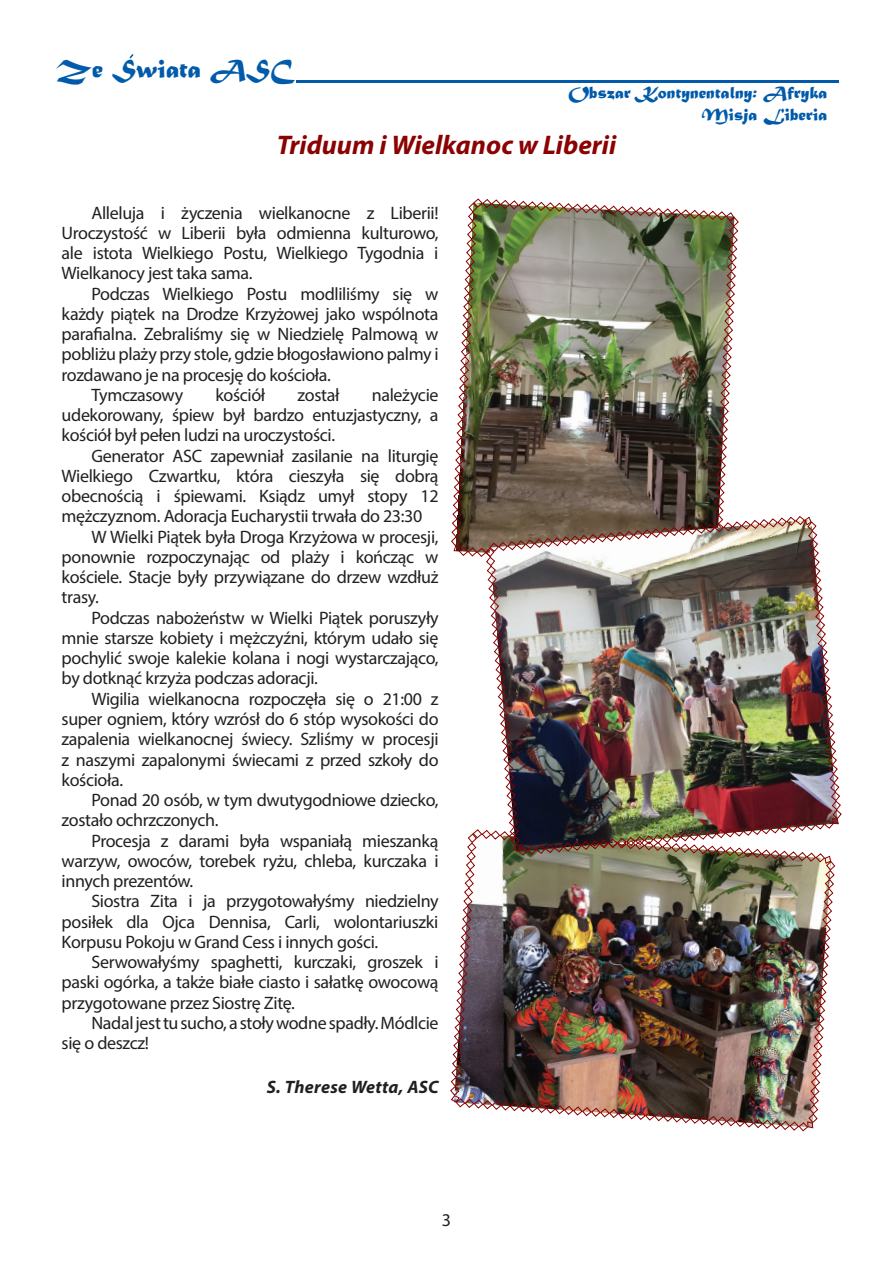
<style>
.page{position:relative;width:893px;height:1263px;background:#fff}
.page>*{position:absolute;margin:0;border:0;box-sizing:border-box;transform-origin:0 0}
.t1{font:italic 700 27px "Myriad Pro";color:#8b0202}
.t2{font:27px "Matura MT Script Capitals";color:#015aaa}
.t3{font:18px/20.2px "Myriad Pro";letter-spacing:-.02em;color:#231f20;text-align:justify}
.t4{font:18px/21.6px "Matura MT Script Capitals";color:#015aaa;text-align:right}
.t5{font:italic 700 18px "Myriad Pro";letter-spacing:.015em;color:#231f20}
</style>
<div class="page">
<img style="left:450px;top:198px;width:392px;height:934px">
<svg style="left:297px;top:80px;width:542px;height:2px"></svg>
<svg style="left:129px;top:54px;width:5px;height:5px"></svg>
<h1 class="t2" style="left:56px;top:52px;width:240px">Ze Swiata ASC</h1>
<p class="t4" style="left:568px;top:84px;width:260px">Obszar Kontynentalny: Afryka<br>Misja Liberia</p>
<h1 class="t1" style="left:277px;top:128px;width:341px">Triduum i Wielkanoc w Liberii</h1>
<p class="t3" style="left:62px;top:202px;width:378px;text-indent:30px">Alleluja i życzenia wielkanocne z Liberii!<br>Uroczystość w Liberii była odmienna kulturowo, ale istota Wielkiego Postu, Wielkiego Tygodnia i Wielkanocy jest taka sama.</p>
<p class="t3" style="left:91px;top:283px;width:349px">Podczas Wielkiego Postu modliliśmy się w</p>
<p class="t3" style="left:62px;top:303px;width:378px">każdy piątek na Drodze Krzyżowej jako wspólnota</p>
<p class="t3" style="left:62px;top:324px;width:378px">parafialna. Zebraliśmy się w Niedzielę Palmową w</p>
<p class="t3" style="left:62px;top:344px;width:378px">pobliżu plaży przy stole, gdzie błogosławiono palmy i</p>
<p class="t3" style="left:62px;top:364px;width:271px">rozdawano je na procesję do kościoła.</p>
<p class="t3" style="left:91px;top:384px;width:93px">Tymczasowy</p>
<p class="t3" style="left:215px;top:384px;width:51px">kościół</p>
<p class="t3" style="left:298px;top:384px;width:43px">został</p>
<p class="t3" style="left:62px;top:384px;width:378px;text-indent:310px">należycie udekorowany, śpiew był bardzo entuzjastyczny, a kościół był pełen ludzi na uroczystości.</p>
<p class="t3" style="left:91px;top:445px;width:349px">Generator ASC zapewniał zasilanie na liturgię</p>
<p class="t3" style="left:62px;top:465px;width:378px">Wielkiego Czwartku, która cieszyła się dobrą</p>
<p class="t3" style="left:62px;top:486px;width:378px">obecnością i śpiewami. Ksiądz umył stopy 12</p>
<p class="t3" style="left:62px;top:506px;width:362px">mężczyznom. Adoracja Eucharystii trwała do 23:30</p>
<p class="t3" style="left:91px;top:526px;width:349px">W Wielki Piątek była Droga Krzyżowa w procesji,</p>
<p class="t3" style="left:62px;top:546px;width:378px">ponownie rozpoczynając od plaży i kończąc w</p>
<p class="t3" style="left:62px;top:567px;width:378px">kościele. Stacje były przywiązane do drzew wzdłuż</p>
<p class="t3" style="left:62px;top:587px;width:39px">trasy.</p>
<p class="t3" style="left:91px;top:607px;width:349px">Podczas nabożeństw w Wielki Piątek poruszyły</p>
<p class="t3" style="left:62px;top:627px;width:378px">mnie starsze kobiety i mężczyźni, którym udało się</p>
<p class="t3" style="left:62px;top:648px;width:378px">pochylić swoje kalekie kolana i nogi wystarczająco,</p>
<p class="t3" style="left:62px;top:668px;width:258px">by dotknąć krzyża podczas adoracji.</p>
<p class="t3" style="left:91px;top:688px;width:349px">Wigilia wielkanocna rozpoczęła się o 21:00 z</p>
<p class="t3" style="left:62px;top:708px;width:378px">super ogniem, który wzrósł do 6 stóp wysokości do</p>
<p class="t3" style="left:62px;top:729px;width:378px">zapalenia wielkanocnej świecy. Szliśmy w procesji</p>
<p class="t3" style="left:62px;top:749px;width:378px">z naszymi zapalonymi świecami z przed szkoły do</p>
<p class="t3" style="left:62px;top:769px;width:63px">kościoła.</p>
<p class="t3" style="left:91px;top:789px;width:349px">Ponad 20 osób, w tym dwutygodniowe dziecko,</p>
<p class="t3" style="left:62px;top:810px;width:158px">zostało ochrzczonych.</p>
<p class="t3" style="left:91px;top:830px;width:349px">Procesja z darami była wspaniałą mieszanką</p>
<p class="t3" style="left:62px;top:850px;width:378px">warzyw, owoców, torebek ryżu, chleba, kurczaka i</p>
<p class="t3" style="left:62px;top:870px;width:133px">innych prezentów.</p>
<p class="t3" style="left:91px;top:891px;width:349px">Siostra Zita i ja przygotowałyśmy niedzielny</p>
<p class="t3" style="left:62px;top:911px;width:378px">posiłek dla Ojca Dennisa, Carli, wolontariuszki</p>
<p class="t3" style="left:62px;top:931px;width:318px">Korpusu Pokoju w Grand Cess i innych gości.</p>
<p class="t3" style="left:91px;top:951px;width:349px">Serwowałyśmy spaghetti, kurczaki, groszek i</p>
<p class="t3" style="left:62px;top:972px;width:378px">paski ogórka, a także białe ciasto i sałatkę owocową</p>
<p class="t3" style="left:62px;top:992px;width:235px">przygotowane przez Siostrę Zitę.</p>
<p class="t3" style="left:91px;top:1012px;width:349px">Nadal jest tu sucho, a stoły wodne spadły. Módlcie</p>
<p class="t3" style="left:62px;top:1032px;width:89px">się o deszcz!</p>
<p class="t5" style="left:267px;top:1075px;width:173px">S. Therese Wetta, ASC</p>
<p class="t3" style="left:442px;top:1209px;width:11px">3</p>
</div>
